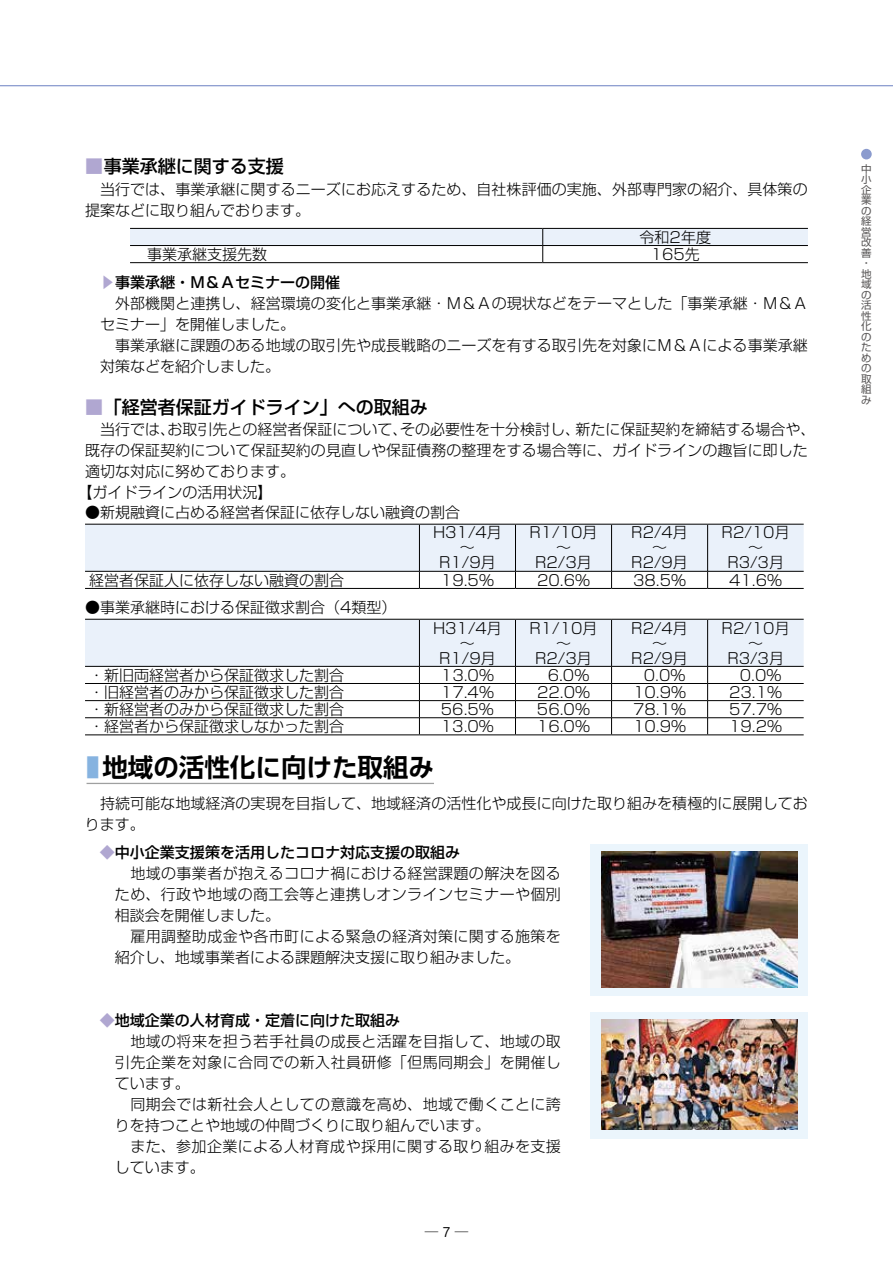
<style>
.page{position:relative;width:893px;height:1263px;background:#fff}
.page>*{position:absolute;margin:0;border:0;box-sizing:border-box;transform-origin:0 0}
.t1{font:700 25.5px "UD Shin Go Pro De";color:#000}
.t2{font:500 18px "Shin Go Pro";color:#000}
.t3{font:300 15px/15px "Shin Go Pro";letter-spacing:.005em;color:#000;text-align:center}
.t4{font:300 15px/21px "Shin Go Pro";letter-spacing:.025em;color:#000}
.t5{font:500 13.5px "Gothic BBB Pro";color:#000}
.t6{font:10.5px/10.5px "Shin Go Pro";color:#595757}
.s1{color:#b0a7d1}
.s2{font-weight:500;color:#b0a7d1}
.s3{font-weight:500}
.s4{font-family:"Gothic MB101 Pro De";color:#86b3e0}
</style>
<div class="page">
<hr style="left:0;top:85px;width:893px;height:1px;background:#8b9ccf">
<svg style="left:861px;top:149px;width:11px;height:10px"></svg>
<svg style="left:130px;top:229px;width:678px;height:33px"></svg>
<hr style="left:130px;top:228px;width:413px;height:1px;background:#000">
<hr style="left:543px;top:228px;width:265px;height:1px;background:#000">
<hr style="left:130px;top:262px;width:413px;height:1px;background:#000">
<hr style="left:543px;top:262px;width:265px;height:1px;background:#000">
<hr style="left:85px;top:588px;width:334px;height:1px;background:#000">
<hr style="left:419px;top:588px;width:96px;height:1px;background:#000">
<hr style="left:515px;top:588px;width:97px;height:1px;background:#000">
<hr style="left:612px;top:588px;width:96px;height:1px;background:#000">
<hr style="left:708px;top:588px;width:96px;height:1px;background:#000">
<svg style="left:85px;top:524px;width:719px;height:64px"></svg>
<hr style="left:85px;top:734px;width:334px;height:1px;background:#000">
<hr style="left:419px;top:734px;width:96px;height:1px;background:#000">
<hr style="left:515px;top:734px;width:97px;height:1px;background:#000">
<hr style="left:612px;top:734px;width:96px;height:1px;background:#000">
<hr style="left:708px;top:734px;width:96px;height:1px;background:#000">
<svg style="left:85px;top:619px;width:719px;height:115px"></svg>
<div style="left:591px;top:844px;width:217px;height:152px;background:#ebf5fc"></div>
<img style="left:601px;top:851px;width:196px;height:136px">
<div style="left:591px;top:1012px;width:217px;height:126px;background:#ebf5fc"></div>
<img style="left:601px;top:1020px;width:196px;height:110px">
<hr style="left:87px;top:783px;width:347px;height:1px;background:#9fa0a0">
<p class="t2" style="left:85px;top:152px;width:200px"><span class="s1">■</span>事業承継に関する支援</p>
<p class="t3" style="left:85px;top:177px;width:724px;line-height:21px;text-align:left">　当行では、事業承継に関するニーズにお応えするため、自社株評価の実施、外部専門家の紹介、具体策の提案などに取り組んでおります。</p>
<p class="t3" style="left:640px;top:228px;width:73px">令和2年度</p>
<p class="t3" style="left:147px;top:245px;width:121px">事業承継支援先数</p>
<p class="t3" style="left:651px;top:245px;width:51px">165先</p>
<p class="t3" style="left:100px;top:270px;width:709px;line-height:21px;text-align:left;text-indent:-15px"><span class="s2">　▶</span><span class="s3">事業承継・Ｍ＆Ａセミナーの開催<br></span>　外部機関と連携し、経営環境の変化と事業承継・Ｍ＆Ａの現状などをテーマとした「事業承継・Ｍ＆Ａセミナー」を開催しました。<br>　事業承継に課題のある地域の取引先や成長戦略のニーズを有する取引先を対象にＭ＆Ａによる事業承継対策などを紹介しました。</p>
<p class="t2" style="left:85px;top:392px;width:344px"><span class="s1">■</span>「経営者保証ガイドライン」への取組み</p>
<p class="t3" style="left:85px;top:420px;width:732px">　当行では、お取引先との経営者保証について、その必要性を十分検討し、新たに保証契約を締結する場合や、</p>
<p class="t3" style="left:85px;top:441px;width:724px">既存の保証契約について保証契約の見直しや保証債務の整理をする場合等に、ガイドラインの趣旨に即した</p>
<p class="t3" style="left:85px;top:462px;width:211px">適切な対応に努めております。</p>
<p class="t3" style="left:78px;top:483px;width:196px">【ガイドラインの活用状況】</p>
<p class="t3" style="left:433px;top:500px;width:70px;line-height:20.7px;text-align:left;text-indent:-348px">●新規融資に占める経営者保証に依存しない融資の割合<br>H31/4月</p>
<p class="t3" style="left:439px;top:538px;width:58px">〜<br>R1/9月</p>
<p class="t3" style="left:529px;top:523px;width:70px">R1/10月〜<br>R2/3月</p>
<p class="t3" style="left:631px;top:523px;width:58px">R2/4月〜<br>R2/9月</p>
<p class="t3" style="left:722px;top:523px;width:70px">R2/10月〜<br>R3/3月</p>
<p class="t3" style="left:89px;top:570px;width:256px">経営者保証人に依存しない融資の割合</p>
<p class="t3" style="left:441px;top:570px;width:55px">19.5％</p>
<p class="t3" style="left:537px;top:570px;width:55px">20.6％</p>
<p class="t3" style="left:633px;top:570px;width:55px">38.5％</p>
<p class="t3" style="left:729px;top:570px;width:55px">41.6％</p>
<p class="t3" style="left:85px;top:598px;width:313px">●事業承継時における保証徴求割合（4類型）</p>
<p class="t3" style="left:433px;top:618px;width:70px">H31/4月〜<br>R1/9月</p>
<p class="t3" style="left:529px;top:618px;width:70px">R1/10月〜<br>R2/3月</p>
<p class="t3" style="left:631px;top:618px;width:58px">R2/4月〜<br>R2/9月</p>
<p class="t3" style="left:722px;top:618px;width:70px">R2/10月〜<br>R3/3月</p>
<p class="t3" style="left:89px;top:666px;width:256px">・新旧両経営者から保証徴求した割合</p>
<p class="t3" style="left:441px;top:666px;width:55px">13.0％</p>
<p class="t3" style="left:548px;top:666px;width:43px">6.0％</p>
<p class="t3" style="left:644px;top:666px;width:43px">0.0％</p>
<p class="t3" style="left:740px;top:666px;width:43px">0.0％</p>
<p class="t3" style="left:89px;top:683px;width:256px">・旧経営者のみから保証徴求した割合</p>
<p class="t3" style="left:441px;top:683px;width:55px">17.4％</p>
<p class="t3" style="left:537px;top:683px;width:55px">22.0％</p>
<p class="t3" style="left:633px;top:683px;width:55px">10.9％</p>
<p class="t3" style="left:729px;top:683px;width:55px">23.1％</p>
<p class="t3" style="left:89px;top:700px;width:256px">・新経営者のみから保証徴求した割合</p>
<p class="t3" style="left:441px;top:700px;width:55px">56.5％</p>
<p class="t3" style="left:537px;top:700px;width:55px">56.0％</p>
<p class="t3" style="left:633px;top:700px;width:55px">78.1％</p>
<p class="t3" style="left:729px;top:700px;width:55px">57.7％</p>
<p class="t3" style="left:89px;top:717px;width:256px">・経営者から保証徴求しなかった割合</p>
<p class="t3" style="left:441px;top:717px;width:55px">13.0％</p>
<p class="t3" style="left:537px;top:717px;width:55px">16.0％</p>
<p class="t3" style="left:633px;top:717px;width:55px">10.9％</p>
<p class="t3" style="left:729px;top:717px;width:55px">19.2％</p>
<h1 class="t1" style="left:87px;top:747px;width:349px"><span class="s4">■</span> 地域の活性化に向けた取組み</h1>
<p class="t3" style="left:85px;top:791px;width:724px;line-height:21px;text-align:left">　持続可能な地域経済の実現を目指して、地域経済の活性化や成長に向けた取り組みを積極的に展開しております。</p>
<p class="t4" style="left:115px;top:840px;width:447px;text-indent:-30px"><span class="s2">　◆</span><span class="s3">中小企業支援策を活用したコロナ対応支援の取組み<br></span>　地域の事業者が抱えるコロナ禍における経営課題の解決を図るため、行政や地域の商工会等と連携しオンラインセミナーや個別相談会を開催しました。<br>　雇用調整助成金や各市町による緊急の経済対策に関する施策を紹介し、地域事業者による課題解決支援に取り組みました。</p>
<p class="t4" style="left:115px;top:1008px;width:447px;text-indent:-30px"><span class="s2">　◆</span><span class="s3">地域企業の人材育成・定着に向けた取組み<br></span>　地域の将来を担う若手社員の成長と活躍を目指して、地域の取引先企業を対象に合同での新入社員研修「但馬同期会」を開催しています。<br>　同期会では新社会人としての意識を高め、地域で働くことに誇りを持つことや地域の仲間づくりに取り組んでいます。<br>　また、参加企業による人材育成や採用に関する取り組みを支援しています。</p>
<p class="t5" style="left:425px;top:1221px;width:45px">─ 7 ─</p>
<p class="t6" style="left:861px;top:162px;width:12px">中小企業の経営改善・地域の活性化のための取組み</p>
</div>
